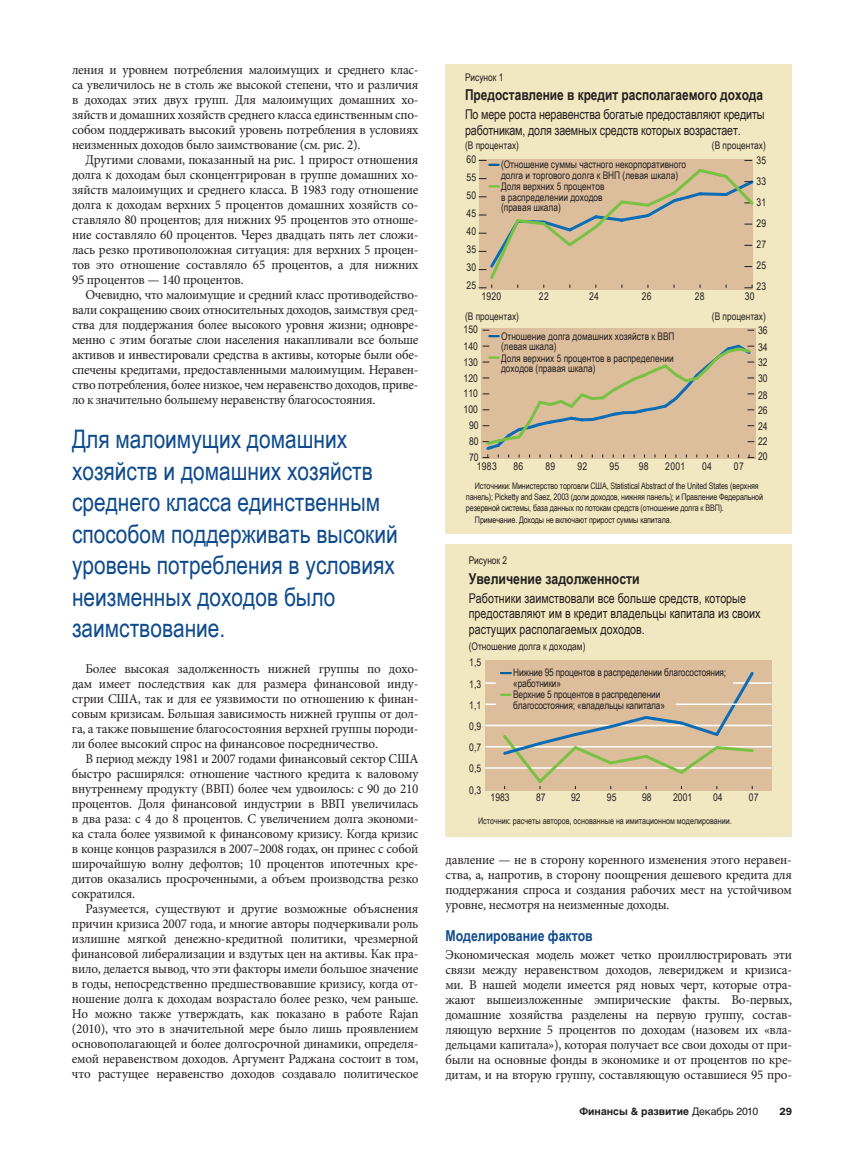
<style>
.page{position:relative;width:864px;height:1161px;background:#fff}
.page>*{position:absolute;margin:0;border:0;box-sizing:border-box;transform-origin:0 0}
.t1{font:25.5px/31.5px "Arial Narrow";color:#0f4b8d}
.t2{font:700 15px "Arial Narrow";color:#231f20}
.t3{font:700 15px "Arial Narrow";color:#0f4b8d}
.t4{font:13.5px/15px "Minion Pro";letter-spacing:-.02em;color:#231f20;text-align:justify}
.t5{font:13.5px/15.8px "Arial Narrow";color:#231f20}
.t6{font:10.5px/18px "Arial Narrow";color:#231f20}
.t7{font:700 10.5px "Helvetica Cyr";color:#231f20}
.t8{font:600 10.5px "ITC Franklin Gothic Std";color:#231f20}
.t9{font:9px "Arial Narrow";letter-spacing:-.015em;color:#231f20}
.s1{font-style:italic}
.s2{font-family:"Helvetica Cyr Upright";font-weight:400}
</style>
<div class="page">
<div style="left:446px;top:64px;width:346px;height:470px;background:#f1e7c0"></div>
<svg style="left:479px;top:160px;width:275px;height:128px;background:#d3bb9a"></svg>
<div style="left:481px;top:329px;width:275px;height:130px;background:#dcbe9d"></div>
<svg style="left:483px;top:330px;width:271px;height:128px"></svg>
<div style="left:446px;top:544px;width:346px;height:293px;background:#f1e7c0"></div>
<div style="left:485px;top:660px;width:286px;height:131px;background:#dcbe9d"></div>
<hr style="left:485px;top:767px;width:286px;height:2px;background:#fff">
<hr style="left:485px;top:746px;width:286px;height:1px;background:#fff">
<hr style="left:485px;top:725px;width:286px;height:1px;background:#fff">
<hr style="left:733px;top:682px;width:38px;height:2px;background:#fff">
<svg style="left:485px;top:671px;width:271px;height:118px"></svg>
<hr style="left:676px;top:704px;width:95px;height:1px;background:#fff">
<p class="t4" style="left:72px;top:62px;width:348px">ления и уровнем потребления малоимущих и среднего клас&shy;са увеличилось не в столь же высокой степени, что и различия в доходах этих двух групп. Для малоимущих домашних хо&shy;зяйств и домашних хозяйств среднего класса единственным спо&shy;собом поддерживать высокий уровень потребления в условиях неизменных доходов было заимствование (см. рис. 2).</p>
<p class="t4" style="left:72px;top:152px;width:348px;text-indent:14px">Другими словами, показанный на рис. 1 прирост отношения долга к доходам был сконцентрирован в группе домашних хо&shy;зяйств малоимущих и среднего класса. В 1983 году отношение долга к доходам верхних 5 процентов домашних хозяйств со&shy;ставляло 80 процентов; для нижних 95 процентов это отноше&shy;ние составляло 60 процентов. Через двадцать пять лет сложи&shy;лась резко противоположная ситуация: для верхних 5 процен&shy;тов это отношение составляло 65 процентов, а для нижних 95 процентов — 140 процентов.</p>
<p class="t4" style="left:72px;top:287px;width:348px;text-indent:14px">Очевидно, что малоимущие и средний класс противодейство&shy;вали сокращению своих относительных доходов, заимствуя сред&shy;ства для поддержания более высокого уровня жизни; одновре&shy;менно с этим богатые слои населения накапливали все больше активов и инвестировали средства в активы, которые были обе&shy;спечены кредитами, предоставленными малоимущим. Неравен&shy;ство потребления, более низкое, чем неравенство доходов, приве&shy;ло к значительно большему неравенству благосостояния.</p>
<h1 class="t1" style="left:72px;top:422px;width:327px">Для малоимущих домашних хозяйств и домашних хозяйств среднего класса единственным способом поддерживать высокий уровень потребления в условиях неизменных доходов было заимствование.</h1>
<p class="t4" style="left:72px;top:662px;width:348px;text-indent:14px">Более высокая задолженность нижней группы по дохо&shy;дам имеет последствия как для размера финансовой инду&shy;стрии США, так и для ее уязвимости по отношению к финан&shy;совым кризисам. Б<span class="s1">о</span>льшая зависимость нижней группы от дол&shy;га, а также повышение благосостояния верхней группы породи&shy;ли более высокий спрос на финансовое посредничество.</p>
<p class="t4" style="left:72px;top:751px;width:348px;text-indent:13px">В период между 1981 и 2007 годами финансовый сектор США быстро расширялся: отношение частного кредита к валовому внутреннему продукту (ВВП) более чем удвоилось: с 90 до 210 процентов. Доля финансовой индустрии в ВВП увеличилась в два раза: с 4 до 8 процентов. С увеличением долга экономи&shy;ка стала более уязвимой к финансовому кризису. Когда кризис в конце концов разразился в 2007–2008 годах, он принес с собой широчайшую волну дефолтов; 10 процентов ипотечных кре&shy;дитов оказались просроченными, а объем производства резко сократился.</p>
<p class="t4" style="left:72px;top:901px;width:348px;text-indent:14px">Разумеется, существуют и другие возможные объяснения причин кризиса 2007 года, и многие авторы подчеркивали роль излишне мягкой денежно-кредитной политики, чрезмерной финансовой либерализации и вздутых цен на активы. Как пра&shy;вило, делается вывод, что эти факторы имели большое значение в годы, непосредственно предшествовавшие кризису, когда от&shy;ношение долга к доходам возрастало более резко, чем раньше.<br>Но можно также утверждать, как показано в работе Rajan (2010), что это в значительной мере было лишь проявлением основополагающей и более долгосрочной динамики, определя&shy;емой неравенством доходов. Аргумент Раджана состоит в том, что растущее неравенство доходов создавало политическое</p>
<p class="t6" style="left:465px;top:68px;width:40px">Рисунок 1</p>
<p class="t2" style="left:465px;top:84px;width:300px">Предоставление в кредит располагаемого дохода</p>
<p class="t5" style="left:465px;top:106px;width:301px">По мере роста неравенства богатые предоставляют кредиты работникам, доля заемных средств которых возрастает.</p>
<p class="t6" style="left:465px;top:136px;width:55px">(В процентах)</p>
<p class="t6" style="left:712px;top:136px;width:55px">(В процентах)</p>
<p class="t6" style="left:467px;top:150px;width:11px;text-align:justify">60<br>55<br>50<br>45<br>40<br>35<br>30<br>25</p>
<p class="t6" style="left:757px;top:150px;width:11px;line-height:21px;text-align:justify">35<br>33<br>31<br>29<br>27<br>25<br>23</p>
<p class="t6" style="left:501px;top:159px;width:187px;line-height:10.5px">(Отношение суммы частного некорпоративного долга и торгового долга к ВНП (левая шкала)</p>
<p class="t6" style="left:501px;top:181px;width:105px;line-height:10.5px">Доля верхних 5 процентов в распределении доходов (правая шкала)</p>
<p class="t6" style="left:481px;top:287px;width:21px">1920</p>
<p class="t6" style="left:539px;top:287px;width:11px">22</p>
<p class="t6" style="left:589px;top:287px;width:11px">24</p>
<p class="t6" style="left:642px;top:287px;width:11px">26</p>
<p class="t6" style="left:695px;top:287px;width:11px">28</p>
<p class="t6" style="left:745px;top:287px;width:11px">30</p>
<p class="t6" style="left:465px;top:307px;width:55px">(В процентах)</p>
<p class="t6" style="left:712px;top:307px;width:55px">(В процентах)</p>
<p class="t6" style="left:501px;top:330px;width:175px;line-height:10.5px">Отношение долга домашних хозяйств к ВВП (левая шкала)</p>
<p class="t6" style="left:501px;top:352px;width:174px;line-height:10.5px">Доля верхних 5 процентов в распределении доходов (правая шкала)</p>
<p class="t6" style="left:464px;top:320px;width:16px;line-height:17.2px">150<br>140</p>
<p class="t6" style="left:464px;top:354px;width:16px;line-height:15.9px;text-align:center">130<br>120<br>110<br>100<br>90<br>80<br>70</p>
<p class="t6" style="left:758px;top:322px;width:11px;line-height:16.5px">36<br>34</p>
<p class="t6" style="left:758px;top:353px;width:11px;line-height:16.5px;text-align:justify">32<br>30<br>28</p>
<p class="t6" style="left:758px;top:401px;width:11px;line-height:16.5px">26<br>24</p>
<p class="t6" style="left:758px;top:434px;width:11px;line-height:15px">22<br>20</p>
<p class="t9" style="left:475px;top:479px;width:285px">Источники: Министерство торговли США, Statistical Abstract of the United States (верхняя</p>
<p class="t9" style="left:466px;top:490px;width:299px">панель); Picketty and Saez, 2003 (доли доходов, нижняя панель); и Правление Федеральной</p>
<p class="t9" style="left:466px;top:502px;width:259px">резервной системы, база данных по потокам средств (отношение долга к ВВП).</p>
<p class="t9" style="left:475px;top:513px;width:198px">Примечание. Доходы не включают прирост суммы капитала.</p>
<p class="t6" style="left:477px;top:457px;width:22px">1983</p>
<p class="t6" style="left:513px;top:457px;width:11px">86</p>
<p class="t6" style="left:545px;top:457px;width:11px">89</p>
<p class="t6" style="left:577px;top:457px;width:11px">92</p>
<p class="t6" style="left:609px;top:457px;width:11px">95</p>
<p class="t6" style="left:639px;top:457px;width:11px">98</p>
<p class="t6" style="left:665px;top:457px;width:22px">2001</p>
<p class="t6" style="left:702px;top:457px;width:11px">04</p>
<p class="t6" style="left:734px;top:457px;width:11px">07</p>
<p class="t6" style="left:462px;top:459px;width:64px">Kumhof, 11/8/10</p>
<p class="t6" style="left:469px;top:551px;width:40px">Рисунок 2</p>
<p class="t2" style="left:469px;top:567px;width:173px">Увеличение задолженности</p>
<p class="t5" style="left:469px;top:589px;width:293px">Работники заимствовали все больше средств, которые предоставляют им в кредит владельцы капитала из своих растущих располагаемых доходов.</p>
<p class="t6" style="left:469px;top:637px;width:118px">(Отношение долга к доходам)</p>
<p class="t6" style="left:469px;top:653px;width:13px">1,5</p>
<p class="t6" style="left:469px;top:674px;width:13px">1,3</p>
<p class="t6" style="left:469px;top:696px;width:13px">1,1</p>
<p class="t6" style="left:469px;top:717px;width:13px">0,9</p>
<p class="t6" style="left:469px;top:738px;width:13px">0,7</p>
<p class="t6" style="left:469px;top:759px;width:13px">0,5</p>
<p class="t6" style="left:469px;top:781px;width:13px">0,3</p>
<p class="t6" style="left:513px;top:667px;width:215px;line-height:10.6px">Нижние 95 процентов в распределении благосостояния; «работники»<br>Верхние 5 процентов в распределении<br>благосостояния; «владельцы капитала»</p>
<p class="t6" style="left:491px;top:788px;width:21px">1983</p>
<p class="t6" style="left:536px;top:788px;width:11px">87</p>
<p class="t6" style="left:571px;top:788px;width:11px">92</p>
<p class="t6" style="left:607px;top:788px;width:11px">95</p>
<p class="t6" style="left:642px;top:788px;width:11px">98</p>
<p class="t6" style="left:673px;top:788px;width:21px">2001</p>
<p class="t6" style="left:713px;top:788px;width:11px">04</p>
<p class="t6" style="left:749px;top:788px;width:11px">07</p>
<p class="t9" style="left:478px;top:814px;width:255px">Источник: расчеты авторов, основанные на имитационном моделировании.</p>
<p class="t4" style="left:445px;top:852px;width:348px">давление — не в сторону коренного изменения этого неравен&shy;ства, а, напротив, в сторону поощрения дешевого кредита для поддержания спроса и создания рабочих мест на устойчивом уровне, несмотря на неизменные доходы.</p>
<p class="t3" style="left:446px;top:924px;width:149px">Моделирование фактов</p>
<p class="t4" style="left:446px;top:947px;width:348px;text-align:left">Экономическая модель может четко проиллюстрировать эти связи между неравенством доходов, левериджем и кризиса&shy;ми. В нашей модели имеется ряд новых черт, которые отра&shy;жают вышеизложенные эмпирические факты. Во-первых, домашние хозяйства разделены на первую группу, состав&shy;ляющую верхние 5 процентов по доходам (назовем их «вла&shy;дельцами капитала»), которая получает все свои доходы от при-- были на основные фонды в экономике и от процентов по кре&shy;дитам, и на вторую группу, составляющую оставшиеся 95 про-</p>
<p class="t7" style="left:579px;top:1106px;width:180px">Финансы &amp; развитие <span class="s2">Декабрь 2010</span></p>
<p class="t8" style="left:779px;top:1105px;width:14px">29</p>
</div>
